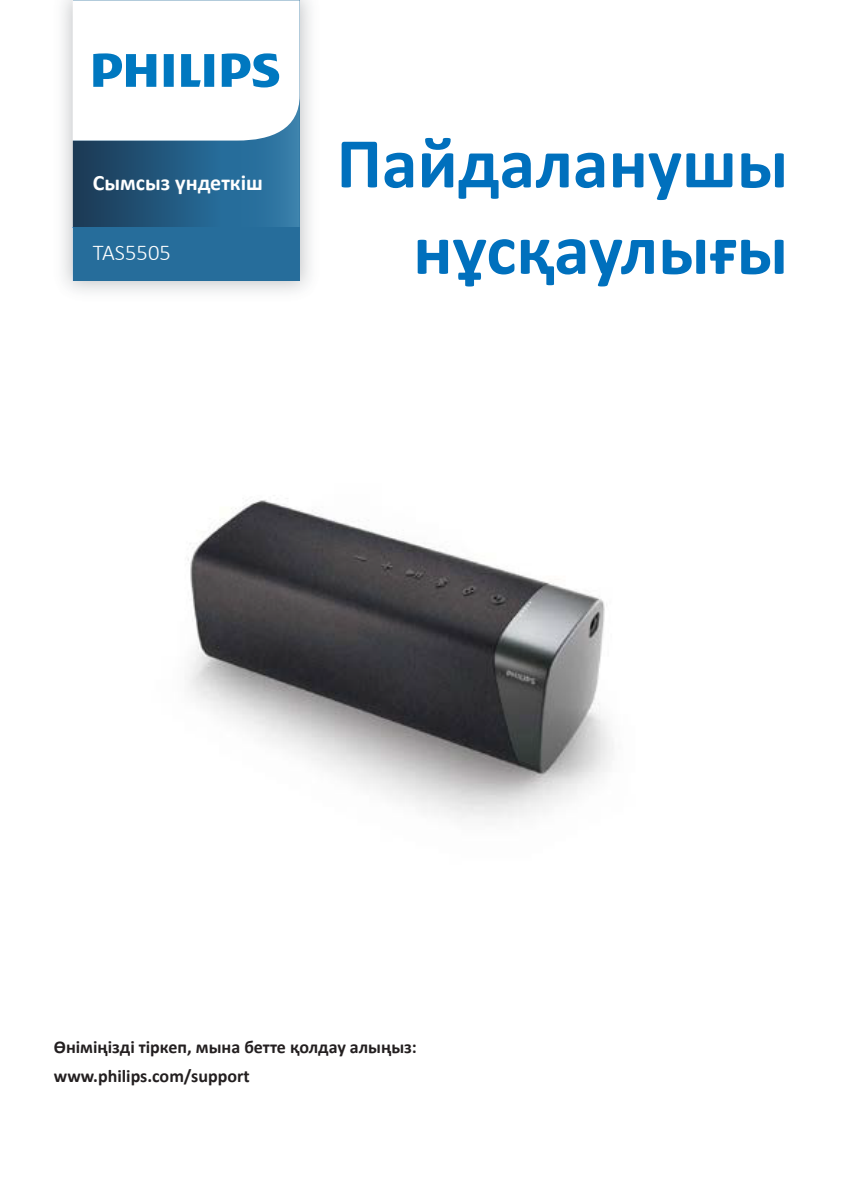
<style>
.page{position:relative;width:842px;height:1191px;background:#fff}
.page>*{position:absolute;margin:0;border:0;box-sizing:border-box;transform-origin:0 0}
.t1{font:700 72px/86.4px "Calibri";color:#0070bd;text-align:right}
.t2{font:300 22.6px "Calibri";color:#fff}
.t3{font:700 22px "Calibri";color:#fff}
.t4{font:700 18px "Calibri";color:#231f20}
</style>
<div class="page">
<img style="left:188px;top:500px;width:426px;height:319px">
<img style="left:62px;top:0;width:249px;height:292px">
<svg style="left:73px;top:0;width:227px;height:227px"></svg>
<div style="left:73px;top:227px;width:227px;height:54px;background:#266d9b"></div>
<p class="t3" style="left:93px;top:169px;width:172px">Сымсыз үндеткіш</p>
<p class="t2" style="left:93px;top:239px;width:79px">TAS5505</p>
<p class="t1" style="left:337px;top:120px;width:453px">Пайдаланушы нұсқаулығы</p>
<p class="t4" style="left:54px;top:1035px;width:365px">Өніміңізді тіркеп, мына бетте қолдау алыңыз:</p>
<p class="t4" style="left:54px;top:1064px;width:197px">www.philips.com/support</p>
</div>
